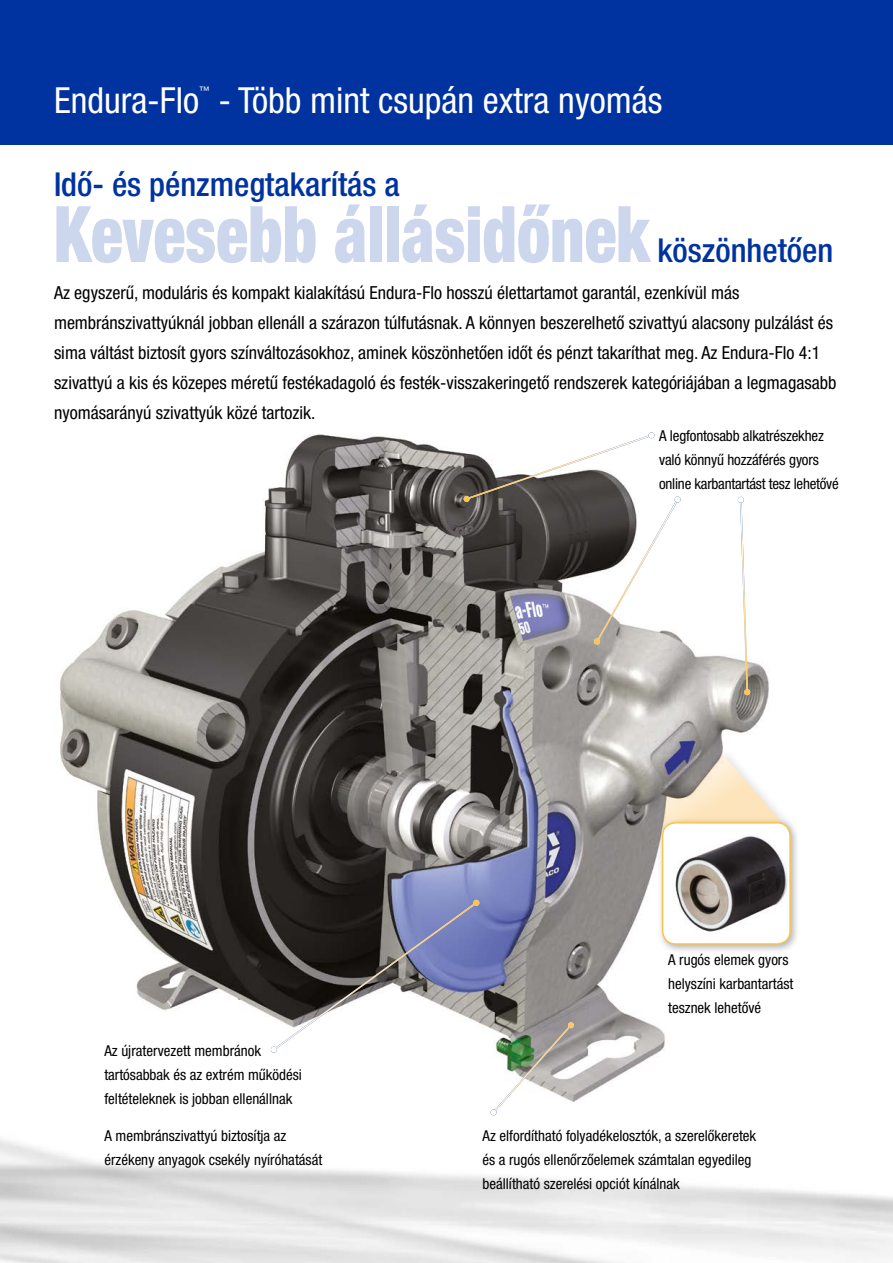
<style>
.page{position:relative;width:893px;height:1263px;background:#fff}
.page>*{position:absolute;margin:0;border:0;box-sizing:border-box;transform-origin:0 0}
.t1{font:900 condensed 78px "Helvetica Neue LTCE";color:#ccd6ec;scale:.85 1}
.t2{font:condensed 36px "Helvetica Neue LTCE";color:#fff}
.t3{font:500 condensed 33px "Helvetica Neue LTCE";color:#0033a0}
.t4{font:condensed 18px/30px "Helvetica Neue LTCE";color:#000}
.t5{font:condensed 15px/24px "Helvetica Neue LTCE";color:#000}
.t6{font:condensed 10.5px "Helvetica Neue LTCE";color:#fff}
</style>
<div class="page">
<div style="left:0;top:0;width:893px;height:145px;background:#0033a0"></div>
<img style="left:60px;top:434px;width:709px;height:670px">
<img style="left:490px;top:1022px;width:84px;height:93px">
<svg style="left:271px;top:900px;width:208px;height:153px"></svg>
<svg style="left:738px;top:497px;width:12px;height:198px"></svg>
<svg style="left:463px;top:432px;width:218px;height:213px"></svg>
<div style="left:659px;top:746px;width:138px;height:91px;background:#000;opacity:.24"></div>
<svg style="left:662px;top:753px;width:124px;height:64px"></svg>
<div style="left:657px;top:817px;width:143px;height:137px;background:#000;opacity:.3"></div>
<img style="left:663px;top:823px;width:127px;height:121px">
<div style="left:662px;top:822px;width:129px;height:123px;border:1px solid #fcc24e;border-radius:13px"></div>
<h2 class="t2" style="left:54px;top:80px;width:147px">Endura-Flo</h2>
<p class="t6" style="left:199px;top:84px;width:12px">™</p>
<h2 class="t2" style="left:218px;top:80px;width:445px">- Több mint csupán extra nyomás</h2>
<h3 class="t3" style="left:54px;top:165px;width:347px">Idő- és pénzmegtakarítás a</h3>
<h1 class="t1" style="left:54px;top:186px;width:702px">Kevesebb állásidőnek</h1>
<h3 class="t3" style="left:657px;top:231px;width:177px">köszönhetően</h3>
<p class="t4" style="left:54px;top:278px;width:784px">Az egyszerű, moduláris és kompakt kialakítású Endura-Flo hosszú élettartamot garantál, ezenkívül más membránszivattyúknál jobban ellenáll a szárazon túlfutásnak. A könnyen beszerelhető szivattyú alacsony pulzálást és sima váltást biztosít gyors színváltozásokhoz, aminek köszönhetően időt és pénzt takaríthat meg. Az Endura-Flo 4:1 szivattyú a kis és közepes méretű festékadagoló és festék-visszakeringető rendszerek kategóriájában a legmagasabb nyomásarányú szivattyúk közé tartozik.</p>
<p class="t5" style="left:659px;top:424px;width:181px">A legfontosabb alkatrészekhez való könnyű hozzáférés gyors online karbantartást tesz lehetővé</p>
<p class="t5" style="left:104px;top:1038px;width:199px">Az újratervezett membránok tartósabbak és az extrém működési feltételeknek is jobban ellenállnak</p>
<p class="t5" style="left:104px;top:1124px;width:220px">A membránszivattyú biztosítja az érzékeny anyagok csekély nyíróhatását</p>
<p class="t5" style="left:668px;top:947px;width:127px">A rugós elemek gyors helyszíni karbantartást tesznek lehetővé</p>
<p class="t5" style="left:483px;top:1124px;width:275px">Az elfordítható folyadékelosztók, a szerelőkeretek és a rugós ellenőrzőelemek számtalan egyedileg beállítható szerelési opciót kínálnak</p>
</div>
